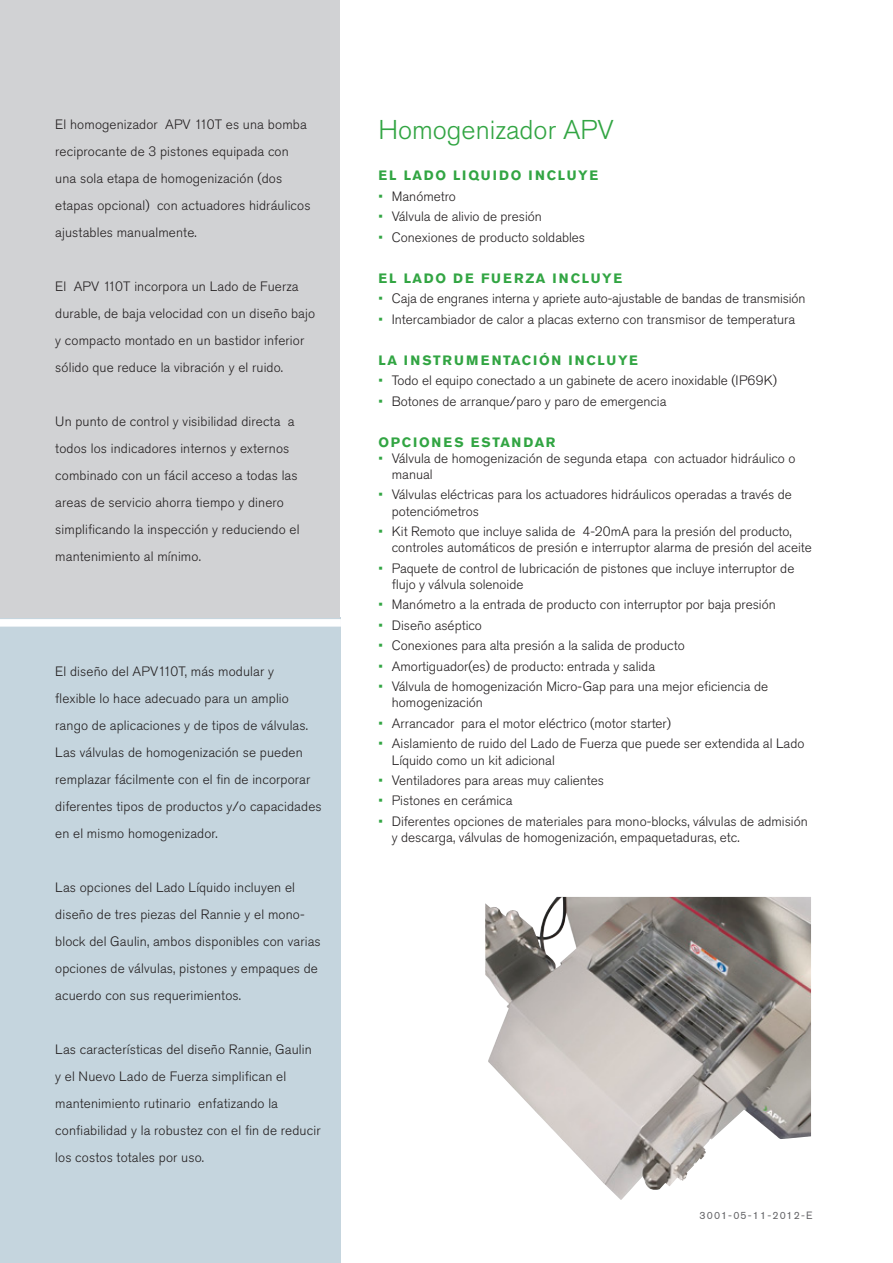
<style>
.page{position:relative;width:893px;height:1263px;background:#fff}
.page>*{position:absolute;margin:0;border:0;box-sizing:border-box;transform-origin:0 0}
.Headline__Large__gre{font:300 27px "Akzidenz Grotesk Pro";color:#32a543}
.Bullet_list__green_b{font:300 13.5px/16.2px "Akzidenz Grotesk Pro";color:#231f20}
.Boxed_Body_Copy{font:300 13.5px/27px "Akzidenz Grotesk Pro";letter-spacing:.01em;color:#231f20}
.Headline__All_caps{font:700 13.5px "Akzidenz Grotesk Pro";letter-spacing:.12em;color:#32a543}
.Page___version_no{font:10.5px "Akzidenz Grotesk Pro";letter-spacing:.11em;color:#636366}
.s1{color:#32a543}
</style>
<div class="page">
<div style="left:0;top:618px;width:340px;height:645px;background:#c5d5de"></div>
<div style="left:0;top:0;width:340px;height:618px;background:#d1d2d4"></div>
<div style="left:0;top:619px;width:341px;height:8px;background:#fff"></div>
<img style="left:485px;top:897px;width:326px;height:303px">
<p class="Boxed_Body_Copy" style="left:55px;top:111px;width:257px">El homogenizador APV 110T es una bomba reciprocante de 3 pistones equipada con una sola etapa de homogenización (dos etapas opcional) con actuadores hidráulicos ajustables manualmente.</p>
<p class="Boxed_Body_Copy" style="left:55px;top:273px;width:261px">El APV 110T incorpora un Lado de Fuerza durable, de baja velocidad con un diseño bajo y compacto montado en un bastidor inferior sólido que reduce la vibración y el ruido.</p>
<p class="Boxed_Body_Copy" style="left:55px;top:408px;width:246px">Un punto de control y visibilidad directa a todos los indicadores internos y externos combinado con un fácil acceso a todas las areas de servicio ahorra tiempo y dinero simplificando la inspección y reduciendo el mantenimiento al mínimo.</p>
<p class="Boxed_Body_Copy" style="left:55px;top:658px;width:268px">El diseño del APV110T, más modular y<br>flexible lo hace adecuado para un amplio rango de aplicaciones y de tipos de válvulas.<br>Las válvulas de homogenización se pueden remplazar fácilmente con el fin de incorporar diferentes tipos de productos y/o capacidades en el mismo homogenizador.</p>
<p class="Boxed_Body_Copy" style="left:55px;top:874px;width:267px">Las opciones del Lado Líquido incluyen el diseño de tres piezas del Rannie y el mono&shy;block del Gaulin, ambos disponibles con varias opciones de válvulas, pistones y empaques de acuerdo con sus requerimientos.</p>
<p class="Boxed_Body_Copy" style="left:55px;top:1036px;width:267px">Las características del diseño Rannie, Gaulin y el Nuevo Lado de Fuerza simplifican el mantenimiento rutinario enfatizando la confiabilidad y la robustez con el fin de reducir los costos totales por uso.</p>
<p class="Headline__Large__gre" style="left:378px;top:112px;width:237px">Homogenizador APV</p>
<p class="Headline__All_caps" style="left:378px;top:167px;width:221px">EL LADO LIQUIDO INCLUYE</p>
<p class="Bullet_list__green_b" style="left:378px;top:188px;width:79px"><span class="s1">•</span> Manómetro</p>
<p class="Bullet_list__green_b" style="left:378px;top:208px;width:165px"><span class="s1">•</span> Válvula de alivio de presión</p>
<p class="Bullet_list__green_b" style="left:378px;top:229px;width:208px"><span class="s1">•</span> Conexiones de producto soldables</p>
<p class="Headline__All_caps" style="left:378px;top:269px;width:245px">EL LADO DE FUERZA INCLUYE</p>
<p class="Bullet_list__green_b" style="left:378px;top:290px;width:429px"><span class="s1">•</span> Caja de engranes interna y apriete auto-ajustable de bandas de transmisión</p>
<p class="Bullet_list__green_b" style="left:378px;top:311px;width:418px"><span class="s1">•</span> Intercambiador de calor a placas externo con transmisor de temperatura</p>
<p class="Headline__All_caps" style="left:378px;top:351px;width:261px">LA INSTRUMENTACIÓN INCLUYE</p>
<p class="Bullet_list__green_b" style="left:378px;top:372px;width:400px"><span class="s1">•</span> Todo el equipo conectado a un gabinete de acero inoxidable (IP69K)</p>
<p class="Bullet_list__green_b" style="left:378px;top:393px;width:290px"><span class="s1">•</span> Botones de arranque/paro y paro de emergencia</p>
<p class="Headline__All_caps" style="left:378px;top:433px;width:179px">OPCIONES ESTANDAR</p>
<p class="Bullet_list__green_b" style="left:392px;top:450px;width:405px;text-indent:-13px"><span class="s1">•</span> Válvula de homogenización de segunda etapa con actuador hidráulico o manual</p>
<p class="Bullet_list__green_b" style="left:392px;top:487px;width:402px;text-indent:-13px"><span class="s1">•</span> Válvulas eléctricas para los actuadores hidráulicos operadas a través de potenciómetros</p>
<p class="Bullet_list__green_b" style="left:392px;top:523px;width:421px;text-indent:-13px"><span class="s1">•</span> Kit Remoto que incluye salida de 4-20mA para la presión del producto, controles automáticos de presión e interruptor alarma de presión del aceite</p>
<p class="Bullet_list__green_b" style="left:392px;top:560px;width:404px;text-indent:-13px"><span class="s1">•</span> Paquete de control de lubricación de pistones que incluye interruptor de flujo y válvula solenoide</p>
<p class="Bullet_list__green_b" style="left:378px;top:597px;width:399px"><span class="s1">•</span> Manómetro a la entrada de producto con interruptor por baja presión</p>
<p class="Bullet_list__green_b" style="left:378px;top:617px;width:105px"><span class="s1">•</span> Diseño aséptico</p>
<p class="Bullet_list__green_b" style="left:378px;top:637px;width:308px"><span class="s1">•</span> Conexiones para alta presión a la salida de producto</p>
<p class="Bullet_list__green_b" style="left:378px;top:658px;width:278px"><span class="s1">•</span> Amortiguador(es) de producto: entrada y salida</p>
<p class="Bullet_list__green_b" style="left:392px;top:678px;width:378px;text-indent:-13px"><span class="s1">•</span> Válvula de homogenización Micro-Gap para una mejor eficiencia de homogenización</p>
<p class="Bullet_list__green_b" style="left:378px;top:715px;width:294px"><span class="s1">•</span> Arrancador para el motor eléctrico (motor starter)</p>
<p class="Bullet_list__green_b" style="left:392px;top:735px;width:414px;text-indent:-13px"><span class="s1">•</span> Aislamiento de ruido del Lado de Fuerza que puede ser extendida al Lado<br>Líquido como un kit adicional</p>
<p class="Bullet_list__green_b" style="left:378px;top:772px;width:227px"><span class="s1">•</span> Ventiladores para areas muy calientes</p>
<p class="Bullet_list__green_b" style="left:378px;top:793px;width:136px"><span class="s1">•</span> Pistones en cerámica</p>
<p class="Bullet_list__green_b" style="left:392px;top:813px;width:417px;text-indent:-13px"><span class="s1">•</span> Diferentes opciones de materiales para mono-blocks, válvulas de admisión y descarga, válvulas de homogenización, empaquetaduras, etc.</p>
<p class="Page___version_no" style="left:699px;top:1209px;width:115px">3001-05-11-2012-E</p>
</div>
